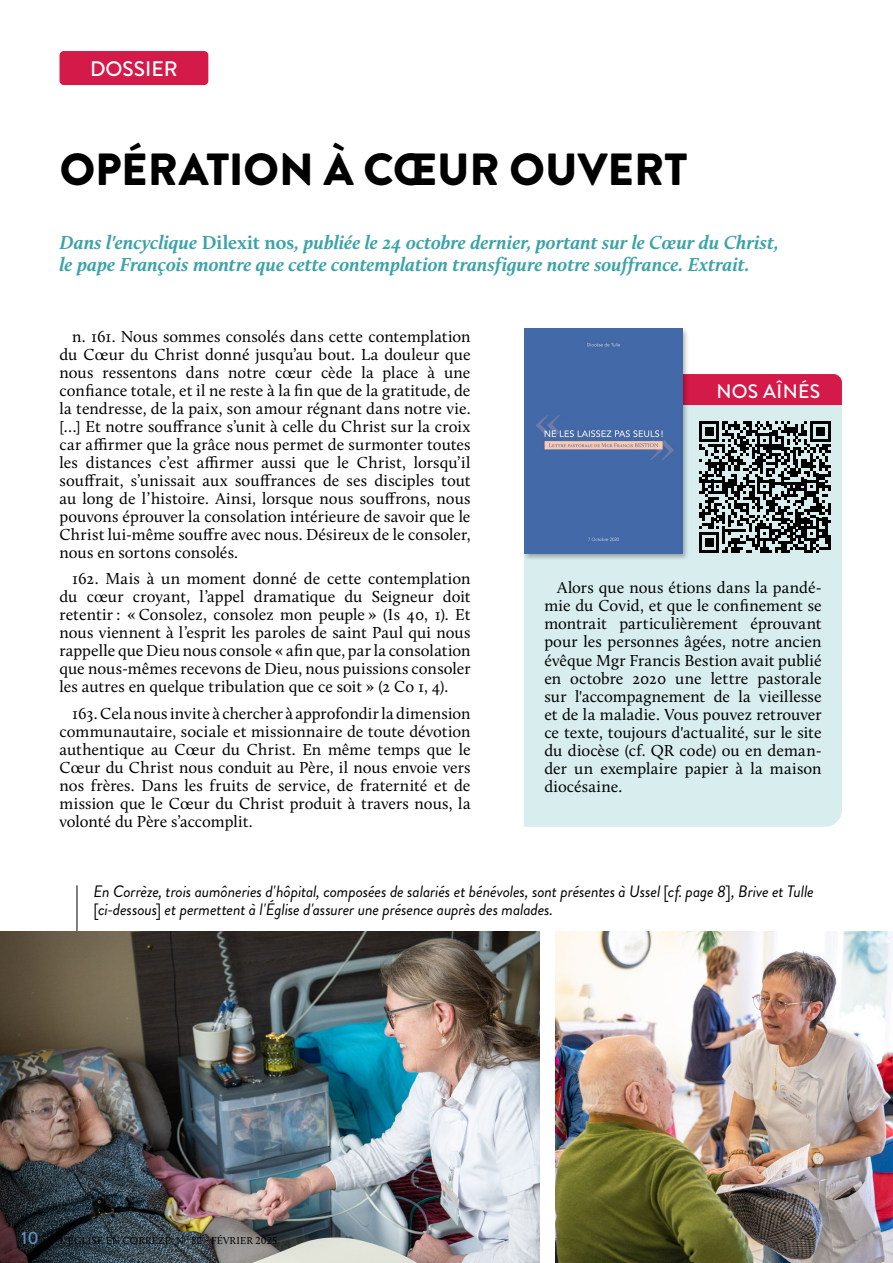
<style>
.page{position:relative;width:893px;height:1263px;background:#fff}
.page>*{position:absolute;margin:0;border:0;box-sizing:border-box;transform-origin:0 0}
.t1{font:900 45px "Brandon Grotesque";color:#000}
.t2{font:500 21px "Brandon Grotesque";color:#fff}
.t3{font:italic 700 19.5px/22.5px "Calluna";color:#3ba3a8}
.t4{font:500 19.5px "Brandon Grotesque";letter-spacing:.015em;color:#fff}
.t5{font:16.5px/18px "Calluna";color:#000;text-align:justify}
.t6{font:italic 16.5px/18px "Brandon Grotesque";letter-spacing:-.01em;color:#000}
.t7{font:10.5px "Calluna";letter-spacing:.015em;color:#000}
.s1{font-style:normal}
.s2{font-family:"Brandon Grotesque";font-weight:500;font-size:18px;color:#5a8fbe}
</style>
<div class="page">
<img style="left:555px;top:931px;width:338px;height:332px">
<img style="left:0;top:931px;width:540px;height:332px">
<div style="left:524px;top:405px;width:318px;height:422px;background:#d8edee"></div>
<div style="left:60px;top:51px;width:148px;height:34px;background:#d31a48;border-radius:4px"></div>
<svg style="left:699px;top:421px;width:131px;height:132px;background:#646e6e"></svg>
<hr style="left:77px;top:885px;width:1px;height:46px;background:#000">
<div style="left:690px;top:374px;width:152px;height:31px;background:#d31a48"></div>
<div style="left:523px;top:327px;width:167px;height:233px;background:#000;opacity:.3"></div>
<div style="left:524px;top:329px;width:158px;height:224px;background:#4369a8"></div>
<p class="t2" style="left:90px;top:55px;width:89px">DOSSIER</p>
<h1 class="t1" style="left:60px;top:137px;width:629px">OPÉRATION À CŒUR OUVERT</h1>
<p class="t3" style="left:60px;top:230px;width:721px">Dans l'encyclique <span class="s1">Dilexit nos</span>, publiée le 24 octobre dernier, portant sur le Cœur du Christ, le pape François montre que cette contemplation transfigure notre souffrance. Extrait.</p>
<p class="t5" style="left:60px;top:327px;width:413px;text-indent:13px">n. 161. Nous sommes consolés dans cette contemplation du Cœur du Christ donné jusqu’au bout. La douleur que nous ressentons dans notre cœur cède la place à une confiance totale, et il ne reste à la fin que de la gratitude, de la tendresse, de la paix, son amour régnant dans notre vie. […] Et notre souffrance s’unit à celle du Christ sur la croix car affirmer que la grâce nous permet de surmonter toutes les distances c’est affirmer aussi que le Christ, lorsqu’il souffrait, s’unissait aux souffrances de ses disciples tout au long de l’histoire. Ainsi, lorsque nous souffrons, nous pouvons éprouver la consolation intérieure de savoir que le Christ lui-même souffre avec nous. Désireux de le consoler, nous en sortons consolés.</p>
<p class="t5" style="left:60px;top:570px;width:413px;text-indent:13px">162. Mais à un moment donné de cette contemplation du cœur croyant, l’appel dramatique du Seigneur doit retentir : « Consolez, consolez mon peuple » (Is 40, 1). Et nous viennent à l’esprit les paroles de saint Paul qui nous rappelle que Dieu nous console « afin que, par la consolation que nous-mêmes recevons de Dieu, nous puissions consoler les autres en quelque tribulation que ce soit » (2 Co 1, 4).</p>
<p class="t5" style="left:60px;top:704px;width:413px;text-indent:13px">163. Cela nous invite à chercher à approfondir la dimension communautaire, sociale et missionnaire de toute dévotion authentique au Cœur du Christ. En même temps que le Cœur du Christ nous conduit au Père, il nous envoie vers nos frères. Dans les fruits de service, de fraternité et de mission que le Cœur du Christ produit à travers nous, la volonté du Père s’accomplit.</p>
<p class="t4" style="left:716px;top:377px;width:106px">NOS AÎNÉS</p>
<p class="t5" style="left:544px;top:579px;width:279px;text-indent:13px">Alors que nous étions dans la pandé&shy;mie du Covid, et que le confinement se montrait particulièrement éprouvant pour les personnes âgées, notre ancien évêque Mgr Francis Bestion avait publié en octobre 2020 une lettre pastorale sur l'accompagnement de la vieillesse et de la maladie. Vous pouvez retrouver ce texte, toujours d'actualité, sur le site du diocèse (cf. QR code) ou en deman&shy;der un exemplaire papier à la maison diocésaine.</p>
<p class="t6" style="left:94px;top:883px;width:722px">En Corrèze, trois aumôneries d'hôpital, composées de salariés et bénévoles, sont présentes à Ussel <span class="s1">[</span>cf. page 8<span class="s1">]</span>, Brive et Tulle <span class="s1">[</span>ci-dessous<span class="s1">]</span> et permettent à l'Église d'assurer une présence auprès des malades.</p>
<p class="t7" style="left:21px;top:1234px;width:257px"><span class="s2">10</span> L’ÉGLISE EN CORRÈZE N<sup>O</sup> 82 - FÉVRIER 2025</p>
</div>
